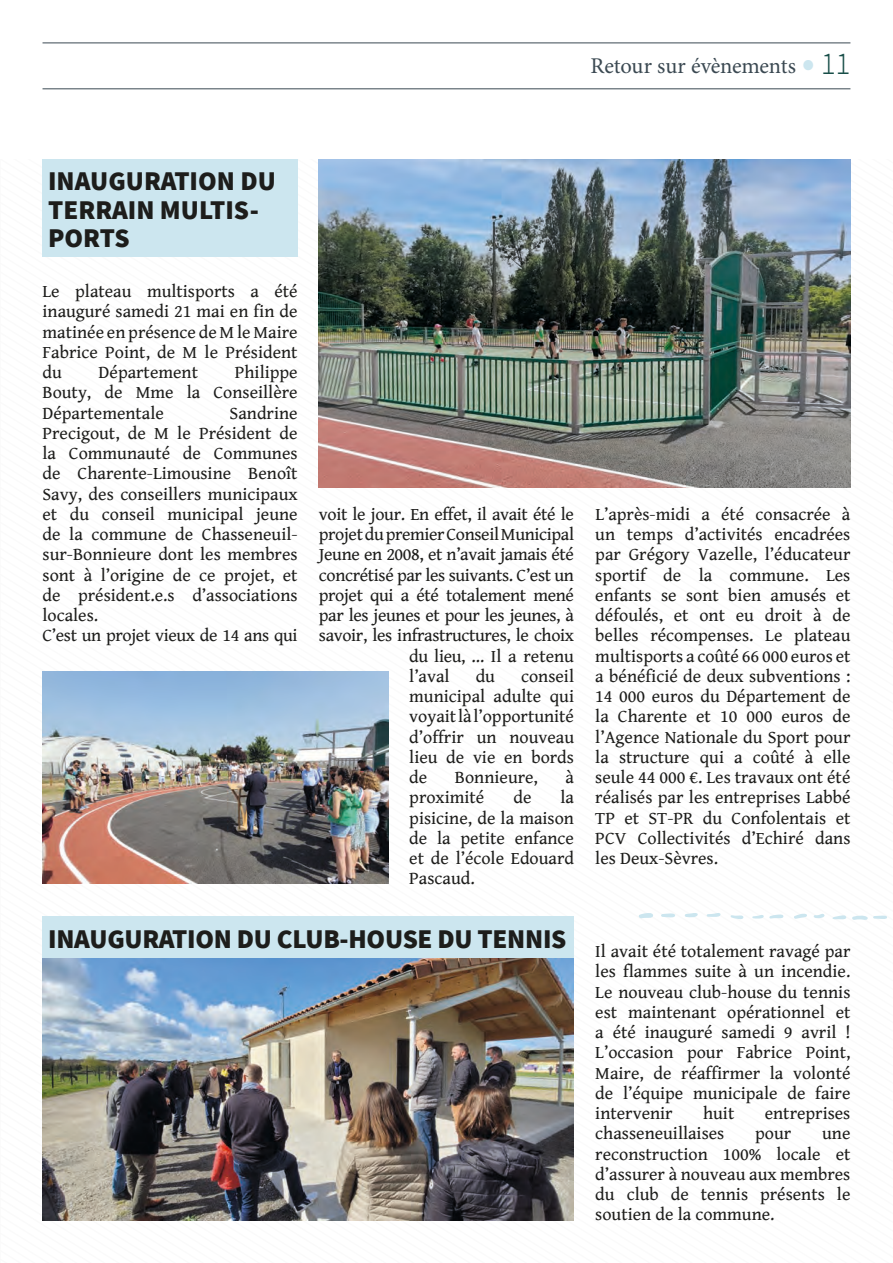
<style>
.page{position:relative;width:893px;height:1263px;background:#fff}
.page>*{position:absolute;margin:0;border:0;box-sizing:border-box;transform-origin:0 0}
.t1{font:900 27px/28.5px "Source Sans Pro";letter-spacing:-.01em;color:#1d1d1b}
.t2{font:22.5px "Minion Pro";letter-spacing:-.01em;color:#3b4952}
.t3{font:18px/20.2px "Gentium Book Basic";color:#1d1d1b;text-align:justify}
.t4{font:18px "Gentium Book Basic";letter-spacing:-.02em;color:#1d1d1b}
.s1{font-family:"Source Sans Pro";font-weight:900;font-size:34.5px;color:#cce6ef}
.s2{font-family:"Source Sans Pro";font-weight:300;font-size:31.5px;color:#184e48}
</style>
<div class="page">
<hr style="left:43px;top:43px;width:807px;height:1px;background:#3b4952">
<hr style="left:43px;top:88px;width:807px;height:1px;background:#3b4952">
<div style="left:43px;top:916px;width:531px;height:43px;background:#cce6ef"></div>
<img style="left:269px;top:959px;width:304px;height:261px">
<svg style="left:638px;top:913px;width:15px;height:6px"></svg>
<svg style="left:661px;top:913px;width:14px;height:5px"></svg>
<svg style="left:685px;top:913px;width:13px;height:5px"></svg>
<svg style="left:706px;top:913px;width:15px;height:4px"></svg>
<svg style="left:730px;top:915px;width:14px;height:4px"></svg>
<svg style="left:752px;top:914px;width:32px;height:5px"></svg>
<svg style="left:794px;top:913px;width:13px;height:6px"></svg>
<svg style="left:813px;top:914px;width:12px;height:4px"></svg>
<svg style="left:832px;top:915px;width:55px;height:5px"></svg>
<img style="left:319px;top:159px;width:531px;height:329px">
<div style="left:43px;top:159px;width:255px;height:98px;background:#cce6ef"></div>
<img style="left:269px;top:672px;width:119px;height:211px">
<img style="left:42px;top:159px;width:227px;height:1062px">
<p class="t2" style="left:591px;top:51px;width:261px">Retour sur évènements <span class="s1">•</span> <span class="s2">11</span></p>
<h1 class="t1" style="left:48px;top:166px;width:229px">INAUGURATION DU<br>TERRAIN MULTIS-<br>PORTS</h1>
<p class="t3" style="left:43px;top:280px;width:257px">Le plateau multisports a été inauguré samedi 21 mai en fin de matinée en présence de M le Maire Fabrice Point, de M le Président du</p>
<p class="t3" style="left:43px;top:361px;width:257px;text-indent:192px">Philippe Bouty, de Mme la Conseillère Départementale</p>
<p class="t3" style="left:99px;top:361px;width:101px">Département</p>
<p class="t3" style="left:43px;top:402px;width:257px;text-align:left;text-indent:187px">Sandrine<br>Precigout, de M le Président de la Communauté de Communes de Charente-Limousine Benoît<br>Savy, des conseillers municipaux et du conseil municipal jeune de la commune de Chasseneuil&shy;sur-Bonnieure dont les membres sont à l’origine de ce projet, et de président.e.s d’associations locales.<br>C’est un projet vieux de 14 ans qui</p>
<p class="t4" style="left:319px;top:501px;width:257px">voit le jour. En effet, il avait été le</p>
<p class="t4" style="left:319px;top:521px;width:257px">projet du premier Conseil Municipal</p>
<p class="t4" style="left:319px;top:541px;width:257px">Jeune en 2008, et n’avait jamais été</p>
<p class="t4" style="left:319px;top:561px;width:257px">concrétisé par les suivants. C’est un</p>
<p class="t4" style="left:319px;top:582px;width:257px">projet qui a été totalement mené</p>
<p class="t4" style="left:319px;top:602px;width:257px">par les jeunes et pour les jeunes, à</p>
<p class="t4" style="left:319px;top:622px;width:257px">savoir, les infrastructures, le choix</p>
<p class="t3" style="left:409px;top:645px;width:166px">du lieu, … Il a retenu</p>
<p class="t3" style="left:409px;top:665px;width:42px">l’aval</p>
<p class="t3" style="left:476px;top:665px;width:21px">du</p>
<p class="t3" style="left:409px;top:665px;width:166px;text-indent:112px">conseil municipal adulte qui voyait là l’opportunité d’offrir un nouveau lieu de vie en bords de</p>
<p class="t3" style="left:455px;top:766px;width:85px">Bonnieure,</p>
<p class="t3" style="left:566px;top:766px;width:10px">à</p>
<p class="t3" style="left:409px;top:787px;width:77px">proximité</p>
<p class="t3" style="left:513px;top:787px;width:20px">de</p>
<p class="t3" style="left:409px;top:787px;width:166px;text-indent:151px">la pisicine, de la maison de la petite enfance et de l’école Edouard Pascaud.</p>
<p class="t3" style="left:595px;top:503px;width:257px">L’après-midi a été consacrée à un temps d’activités encadrées par Grégory Vazelle, l’éducateur sportif de la commune. Les enfants se sont bien amusés et défoulés, et ont eu droit à de belles récompenses. Le plateau multisports a coûté 66 000 euros et a bénéficié de deux subventions :<br>14 000 euros du Département de la Charente et 10 000 euros de l’Agence Nationale du Sport pour la structure qui a coûté à elle seule 44 000 €. Les travaux ont été réalisés par les entreprises Labbé TP et ST-PR du Confolentais et PCV Collectivités d’Echiré dans les Deux-Sèvres.</p>
<h1 class="t1" style="left:48px;top:924px;width:804px">INAUGURATION DU CLUB-HOUSE DU TENNIS <sub>Il</sub> <sub>avait</sub> <sub>été</sub> <sub>totalement</sub> <sub>ravagé</sub> <sub>par</sub></h1>
<p class="t3" style="left:595px;top:961px;width:257px">les flammes suite à un incendie.<br>Le nouveau club-house du tennis est maintenant opérationnel et a été inauguré samedi 9 avril !<br>L’occasion pour Fabrice Point, Maire, de réaffirmer la volonté de l’équipe municipale de faire intervenir</p>
<p class="t3" style="left:703px;top:1103px;width:33px">huit</p>
<p class="t3" style="left:765px;top:1103px;width:87px">entreprises</p>
<p class="t3" style="left:595px;top:1123px;width:131px">chasseneuillaises</p>
<p class="t3" style="left:755px;top:1123px;width:38px">pour</p>
<p class="t3" style="left:595px;top:1123px;width:257px;text-indent:227px">une reconstruction 100% locale et d’assurer à nouveau aux membres du club de tennis présents le soutien de la commune.</p>
</div>
